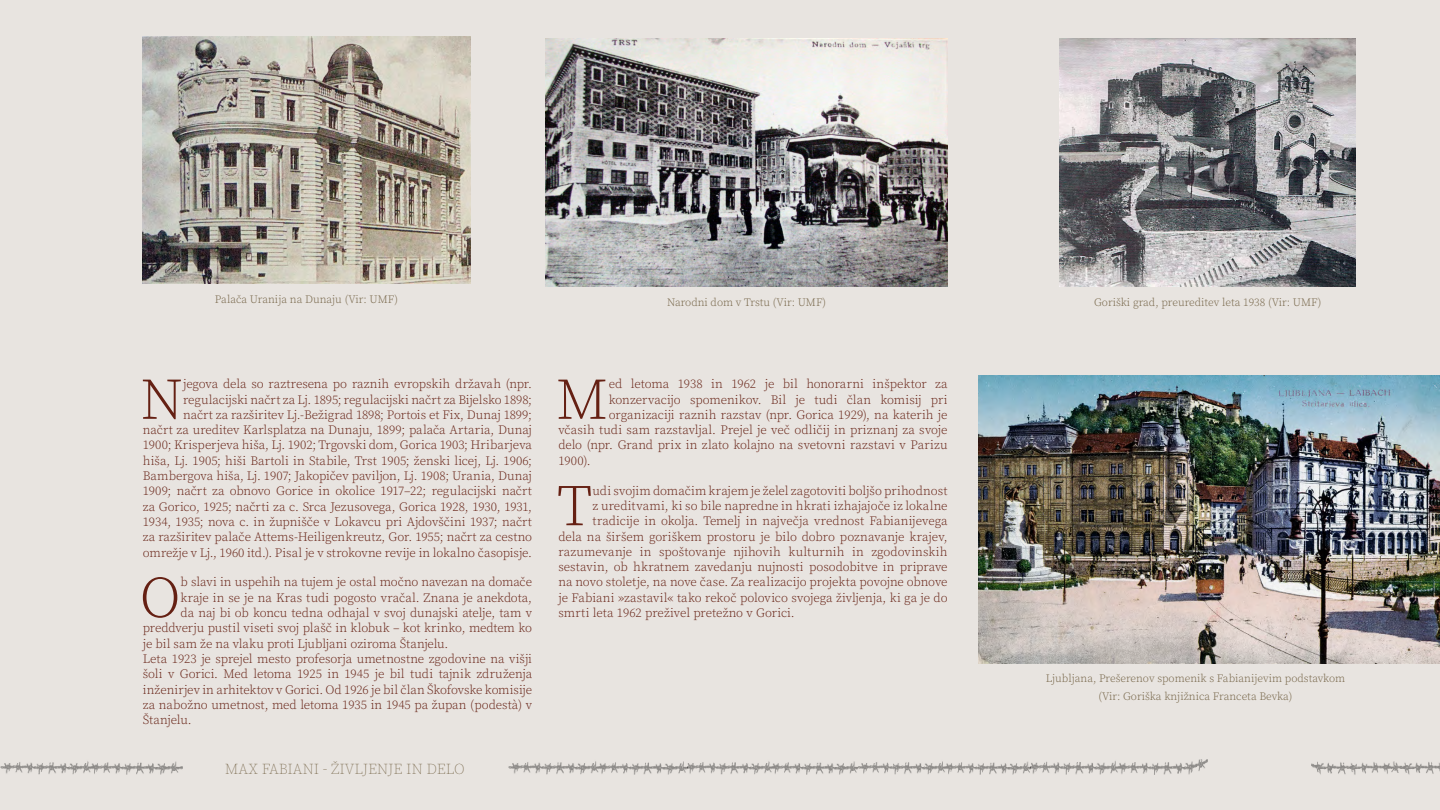
<style>
.page{position:relative;width:1440px;height:810px;background:#e8e4e0}
.page>*{position:absolute;margin:0;border:0;box-sizing:border-box;transform-origin:0 0}
.t1{font:300 58.12px "Source Serif Pro";color:#652013}
.t2{font:200 15px "Source Serif Pro";color:#726143}
.t3{font:300 12.75px/15.3px "Source Serif Pro";letter-spacing:-.005em;color:#652013;text-align:right}
.t4{font:300 11.25px/18px "Source Serif Pro";color:#726143;text-align:center}
</style>
<div class="page">
<img style="left:1312px;top:761px;width:128px;height:14px">
<img style="left:688px;top:761px;width:170px;height:14px">
<img style="left:0;top:761px;width:182px;height:14px">
<svg style="left:858px;top:761px;width:172px;height:14px"></svg>
<svg style="left:508px;top:761px;width:180px;height:14px"></svg>
<svg style="left:1030px;top:759px;width:178px;height:16px"></svg>
<img style="left:143px;top:37px;width:327px;height:247px">
<img style="left:545px;top:38px;width:403px;height:249px">
<img style="left:1060px;top:38px;width:296px;height:249px">
<img style="left:978px;top:375px;width:461px;height:288px">
<p class="t4" style="left:215px;top:290px;width:185px">Palača Uranija na Dunaju (Vir: UMF)</p>
<p class="t4" style="left:667px;top:293px;width:161px">Narodni dom v Trstu (Vir: UMF)</p>
<p class="t4" style="left:1094px;top:293px;width:229px">Goriški grad, preureditev leta 1938 (Vir: UMF)</p>
<p class="t3" style="left:143px;top:376px;width:391px">jegova dela so raztresena po raznih evropskih državah (npr. regulacijski načrt za Lj. 1895; regulacijski načrt za Bijelsko 1898;<br>načrt za razširitev Lj.-Bežigrad 1898; Portois et Fix, Dunaj 1899;<br>načrt za ureditev Karlsplatza na Dunaju, 1899; palača Artaria, Dunaj 1900; Krisperjeva hiša, Lj. 1902; Trgovski dom, Gorica 1903; Hribarjeva hiša, Lj. 1905; hiši Bartoli in Stabile, Trst 1905; ženski licej, Lj. 1906; Bambergova hiša, Lj. 1907; Jakopičev paviljon, Lj. 1908; Urania, Dunaj 1909; načrt za obnovo Gorice in okolice 1917–22; regulacijski načrt za Gorico, 1925; načrti za c. Srca Jezusovega, Gorica 1928, 1930, 1931, 1934, 1935; nova c. in župnišče v Lokavcu pri Ajdovščini 1937; načrt za razširitev palače Attems-Heiligenkreutz, Gor. 1955; načrt za cestno omrežje v Lj., 1960 itd.). Pisal je v strokovne revije in lokalno časopisje.</p>
<h1 class="t1" style="left:140px;top:560px;width:43px">O</h1>
<p class="t3" style="left:181px;top:575px;width:353px">b slavi in uspehih na tujem je ostal močno navezan na domače</p>
<h1 class="t1" style="left:140px;top:362px;width:44px">N</h1>
<p class="t3" style="left:181px;top:590px;width:353px">kraje in se je na Kras tudi pogosto vračal. Znana je anekdota,</p>
<p class="t3" style="left:181px;top:605px;width:353px">da naj bi ob koncu tedna odhajal v svoj dunajski atelje, tam v</p>
<p class="t3" style="left:143px;top:621px;width:391px">preddverju pustil viseti svoj plašč in klobuk – kot krinko, medtem ko</p>
<p class="t3" style="left:143px;top:636px;width:307px">je bil sam že na vlaku proti Ljubljani oziroma Štanjelu.</p>
<p class="t3" style="left:143px;top:651px;width:391px">Leta 1923 je sprejel mesto profesorja umetnostne zgodovine na višji</p>
<p class="t3" style="left:143px;top:666px;width:391px">šoli v Gorici. Med letoma 1925 in 1945 je bil tudi tajnik združenja</p>
<p class="t3" style="left:143px;top:682px;width:391px">inženirjev in arhitektov v Gorici. Od 1926 je bil član Škofovske komisije</p>
<p class="t3" style="left:143px;top:697px;width:391px">za nabožno umetnost, med letoma 1935 in 1945 pa župan (podestà) v</p>
<p class="t3" style="left:143px;top:712px;width:50px">Štanjelu.</p>
<p class="t2" style="left:225px;top:760px;width:241px">MAX FABIANI - ŽIVLJENJE IN DELO</p>
<h1 class="t1" style="left:556px;top:362px;width:54px">M</h1>
<p class="t3" style="left:609px;top:376px;width:340px">ed letoma 1938 in 1962 je bil honorarni inšpektor za</p>
<p class="t3" style="left:609px;top:392px;width:340px">konzervacijo spomenikov. Bil je tudi član komisij pri</p>
<p class="t3" style="left:609px;top:407px;width:340px">organizaciji raznih razstav (npr. Gorica 1929), na katerih je</p>
<p class="t3" style="left:558px;top:422px;width:391px">včasih tudi sam razstavljal. Prejel je več odličij in priznanj za svoje</p>
<p class="t3" style="left:558px;top:438px;width:391px">delo (npr. Grand prix in zlato kolajno na svetovni razstavi v Parizu</p>
<p class="t3" style="left:558px;top:453px;width:34px">1900).</p>
<h1 class="t1" style="left:557px;top:469px;width:36px">T</h1>
<p class="t3" style="left:593px;top:483px;width:357px">udi svojim domačim krajem je želel zagotoviti boljšo prihodnost</p>
<p class="t3" style="left:593px;top:498px;width:357px">z ureditvami, ki so bile napredne in hkrati izhajajoče iz lokalne</p>
<p class="t3" style="left:593px;top:513px;width:357px">tradicije in okolja. Temelj in največja vrednost Fabianijevega</p>
<p class="t3" style="left:558px;top:529px;width:391px">dela na širšem goriškem prostoru je bilo dobro poznavanje krajev,</p>
<p class="t3" style="left:558px;top:544px;width:391px">razumevanje in spoštovanje njihovih kulturnih in zgodovinskih</p>
<p class="t3" style="left:558px;top:559px;width:391px">sestavin, ob hkratnem zavedanju nujnosti posodobitve in priprave</p>
<p class="t3" style="left:558px;top:575px;width:391px">na novo stoletje, na nove čase. Za realizacijo projekta povojne obnove</p>
<p class="t3" style="left:558px;top:590px;width:391px">je Fabiani »zastavil« tako rekoč polovico svojega življenja, ki ga je do</p>
<p class="t3" style="left:558px;top:605px;width:238px">smrti leta 1962 preživel pretežno v Gorici.</p>
<p class="t4" style="left:1046px;top:670px;width:301px">Ljubljana, Prešerenov spomenik s Fabianijevim podstavkom (Vir: Goriška knjižnica Franceta Bevka)</p>
</div>
